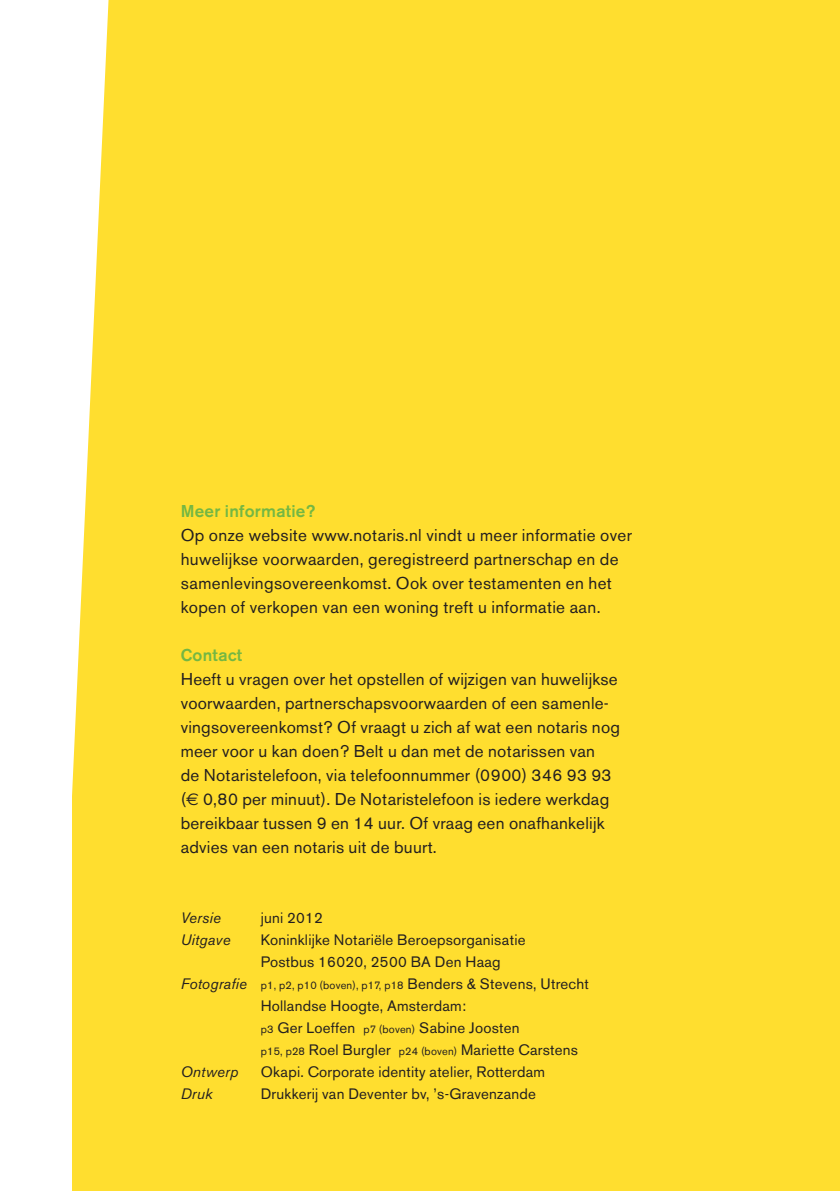
<style>
.page{position:relative;width:840px;height:1191px;background:#fff}
.page>*{position:absolute;margin:0;border:0;box-sizing:border-box;transform-origin:0 0}
.t1{font:17px/24px "Akzidenz Grotesk BE";letter-spacing:.015em;color:#231f20}
.t2{font:500 17px "Akzidenz Grotesk BE";letter-spacing:.015em;color:#74b743}
.t3{font:15px/22px "Akzidenz Grotesk BE";letter-spacing:.015em;color:#231f20}
.t4{font:italic 15px "Akzidenz Grotesk BE";letter-spacing:.015em;color:#231f20}
.t5{font:11px "Akzidenz Grotesk BE";letter-spacing:.015em;color:#231f20}
.s1{font-family:"Euro Sans"}
.s2{font-style:italic;font-size:15px}
.s3{font-size:15px}
.s4{font-size:11px}
</style>
<div class="page">
<div style="left:72px;top:0;width:767px;height:1191px;background:#ffde2f"></div>
<svg style="left:72px;top:0;width:36px;height:795px"></svg>
<p class="t2" style="left:180px;top:501px;width:136px">Meer informatie?</p>
<p class="t1" style="left:180px;top:523px;width:452px">Op onze website www.notaris.nl vindt u meer informatie over huwelijkse voorwaarden, geregistreerd partnerschap en de samenlevingsovereenkomst. Ook over testamenten en het kopen of verkopen van een woning treft u informatie aan.</p>
<p class="t2" style="left:180px;top:645px;width:63px">Contact</p>
<p class="t1" style="left:180px;top:667px;width:440px">Heeft u vragen over het opstellen of wijzigen van huwelijkse voorwaarden, partnerschapsvoorwaarden of een samenle&shy;vingsovereenkomst? Of vraagt u zich af wat een notaris nog meer voor u kan doen? Belt u dan met de notarissen van<br>de Notaristelefoon, via telefoonnummer (0900) 346 93 93 (<span class="s1">€</span> 0,80 per minuut). De Notaristelefoon is iedere werkdag bereikbaar tussen 9 en 14 uur. Of vraag een onafhankelijk advies van een notaris uit de buurt.</p>
<p class="t4" style="left:180px;top:909px;width:42px">Versie</p>
<p class="t3" style="left:260px;top:907px;width:64px">juni 2012</p>
<p class="t4" style="left:180px;top:931px;width:51px">Uitgave</p>
<p class="t3" style="left:260px;top:929px;width:266px">Koninklijke Notariële Beroepsorganisatie<br>Postbus 16020, 2500 BA Den Haag</p>
<p class="t5" style="left:180px;top:979px;width:409px"><span class="s2">Fotografie</span> p1, p2, p10 (boven), p17, p18 <span class="s3">Benders &amp; Stevens, Utrecht</span></p>
<p class="t3" style="left:260px;top:995px;width:319px">Hollandse Hoogte, Amsterdam:<br><span class="s4">p3</span> Ger Loeffen <span class="s4">p7 (boven)</span> Sabine Joosten<br><span class="s4">p15, p28</span> Roel Burgler <span class="s4">p24 (boven)</span> Mariette Carstens</p>
<p class="t4" style="left:180px;top:1063px;width:59px">Ontwerp</p>
<p class="t3" style="left:260px;top:1061px;width:286px">Okapi. Corporate identity atelier, Rotterdam</p>
<p class="t4" style="left:180px;top:1085px;width:33px">Druk</p>
<p class="t3" style="left:260px;top:1083px;width:276px">Drukkerij van Deventer bv, ’s-Gravenzande</p>
</div>
